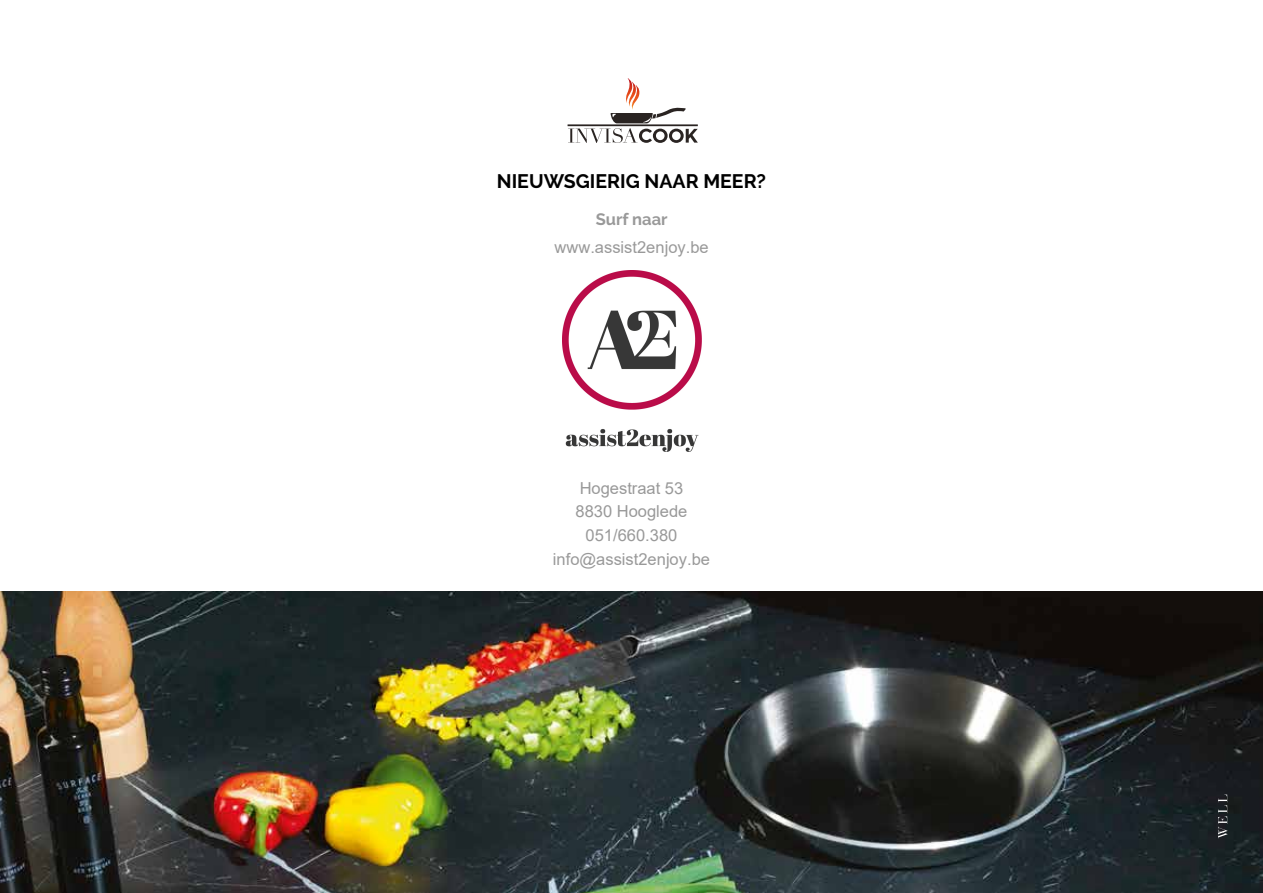
<style>
.page{position:relative;width:1263px;height:893px;background:#fff}
.page>*{position:absolute;margin:0;border:0;box-sizing:border-box;transform-origin:0 0}
.t1{font:700 19.5px "Raleway";color:#000}
.t2{font:16.5px/23.7px "Arial";color:#999;text-align:center}
.t3{font:700 16.5px "Raleway";color:#999}
</style>
<div class="page">
<img style="left:0;top:591px;width:1263px;height:302px">
<svg style="left:1218px;top:795px;width:9px;height:43px"></svg>
<hr style="left:567px;top:124px;width:131px;height:2px;background:#2a2422">
<svg style="left:568px;top:78px;width:130px;height:65px"></svg>
<img style="left:562px;top:270px;width:140px;height:182px">
<p class="t1" style="left:497px;top:170px;width:271px">NIEUWSGIERIG NAAR MEER?</p>
<p class="t3" style="left:596px;top:210px;width:73px">Surf naar</p>
<p class="t2" style="left:555px;top:235px;width:156px">www.assist2enjoy.be</p>
<p class="t2" style="left:553px;top:476px;width:159px">Hogestraat 53<br>8830 Hooglede<br>051/660.380 info@assist2enjoy.be</p>
</div>
